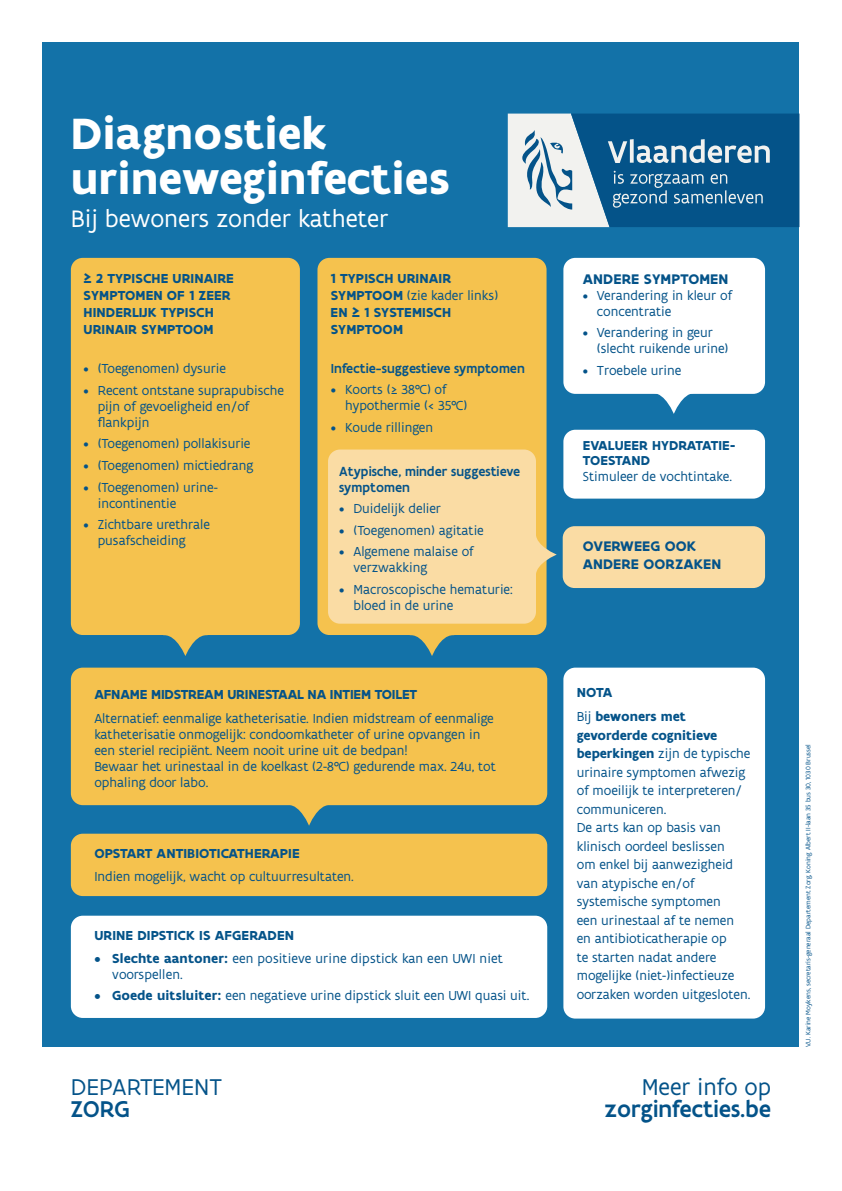
<style>
.page{position:relative;width:842px;height:1191px;background:#fff}
.page>*{position:absolute;margin:0;border:0;box-sizing:border-box;transform-origin:0 0}
.t1{font:700 47px/45px "Flanders Art Sans";color:#fff}
.t2{font:25.6px "Flanders Art Sans";color:#fff}
.t3{font:24.5px "Flanders Art Sans";color:#045389}
.t4{font:500 24.5px "Flanders Art Sans";color:#045389}
.t5{font:700 15px "Flanders Art Sans";letter-spacing:.005em;color:#045389}
.t6{font:700 14.9px "Flanders Art Sans";letter-spacing:.005em;color:#045389}
.t7{font:14px/18.5px "Flanders Art Sans";color:#045389}
.t8{font:700 14px/17px "Flanders Art Sans";letter-spacing:.005em;color:#045389}
.t9{font:500 14px/16px "Flanders Art Sans";color:#045389}
.t10{font:700 14px "Flanders Art Sans";letter-spacing:-.015em;color:#045389}
.t11{font:700 13.9px/14.9px "Flanders Art Sans";letter-spacing:.005em;color:#045389}
.t12{font:7px "Flanders Art Sans";color:#045389}
.s1{font-weight:400}
.s2{font-weight:700}
</style>
<div class="page">
<div style="left:43px;top:43px;width:756px;height:1070px;background:#1372a8"></div>
<svg style="left:508px;top:114px;width:291px;height:113px;background:#5186aa"></svg>
<div style="left:30px;top:1047px;width:778px;height:101px;background:#fff"></div>
<div style="left:317px;top:258px;width:229px;height:377px;background:#f5c24e;border-radius:12px"></div>
<svg style="left:398px;top:623px;width:68px;height:33px"></svg>
<div style="left:563px;top:526px;width:202px;height:62px;background:#fadca4;border-radius:12px"></div>
<div style="left:71px;top:915px;width:476px;height:103px;background:#fff;border-radius:12px"></div>
<div style="left:563px;top:667px;width:202px;height:351px;background:#fff;border-radius:12px"></div>
<div style="left:71px;top:258px;width:229px;height:377px;background:#f5c24e;border-radius:12px"></div>
<svg style="left:163px;top:635px;width:45px;height:21px"></svg>
<div style="left:563px;top:258px;width:202px;height:136px;background:#fff;border-radius:12px"></div>
<div style="left:563px;top:430px;width:202px;height:68px;background:#fff;border-radius:12px"></div>
<div style="left:71px;top:833px;width:476px;height:63px;background:#f5c24e;border-radius:12px"></div>
<svg style="left:275px;top:805px;width:68px;height:20px"></svg>
<div style="left:71px;top:667px;width:476px;height:138px;background:#f5c24e;border-radius:12px"></div>
<svg style="left:640px;top:393px;width:67px;height:21px"></svg>
<div style="left:328px;top:449px;width:208px;height:174px;background:#fadca4;border-radius:12px"></div>
<svg style="left:536px;top:521px;width:21px;height:67px"></svg>
<p class="t1" style="left:71px;top:112px;width:381px">Diagnostiek urineweginfecties</p>
<p class="t2" style="left:71px;top:203px;width:319px">Bij bewoners zonder katheter</p>
<p class="t8" style="left:84px;top:270px;width:152px">≥ 2 TYPISCHE URINAIRE<br>SYMPTOMEN OF 1 ZEER<br>HINDERLIJK TYPISCH</p>
<p class="t8" style="left:84px;top:321px;width:132px">URINAIR SYMPTOOM</p>
<p class="t7" style="left:84px;top:359px;width:144px">• (Toegenomen) dysurie</p>
<p class="t7" style="left:98px;top:382px;width:188px;line-height:16px;text-indent:-14px">• Recent ontstane suprapubische pijn of gevoeligheid en/of flankpijn</p>
<p class="t7" style="left:84px;top:434px;width:168px">• (Toegenomen) pollakisurie</p>
<p class="t7" style="left:84px;top:456px;width:172px">• (Toegenomen) mictiedrang</p>
<p class="t7" style="left:98px;top:479px;width:122px;line-height:16px;text-indent:-14px">• (Toegenomen) urine&shy;incontinentie</p>
<p class="t7" style="left:98px;top:516px;width:114px;line-height:16px;text-indent:-14px">• Zichtbare urethrale pusafscheiding</p>
<p class="t8" style="left:331px;top:270px;width:169px">1 TYPISCH URINAIR<br>SYMPTOOM <span class="s1">(zie kader links)</span></p>
<p class="t8" style="left:331px;top:304px;width:122px">EN ≥ 1 SYSTEMISCH<br>SYMPTOOM</p>
<p class="t9" style="left:331px;top:360px;width:195px">Infectie-suggestieve symptomen</p>
<p class="t7" style="left:345px;top:381px;width:124px;line-height:16px;text-indent:-14px">• Koorts (≥ 38°C) of hypothermie (&lt; 35°C)</p>
<p class="t7" style="left:331px;top:417px;width:104px">• Koude rillingen</p>
<p class="t9" style="left:339px;top:463px;width:182px">Atypische, minder suggestieve symptomen</p>
<p class="t7" style="left:339px;top:499px;width:103px">• Duidelijk delier</p>
<p class="t7" style="left:339px;top:520px;width:146px">• (Toegenomen) agitatie</p>
<p class="t7" style="left:353px;top:543px;width:122px;line-height:16px;text-indent:-14px">• Algemene malaise of verzwakking</p>
<p class="t7" style="left:353px;top:581px;width:161px;line-height:16px;text-indent:-14px">• Macroscopische hematurie: bloed in de urine</p>
<p class="t10" style="left:94px;top:685px;width:324px">AFNAME MIDSTREAM URINESTAAL NA INTIEM TOILET</p>
<p class="t7" style="left:94px;top:710px;width:401px;line-height:16px">Alternatief: eenmalige katheterisatie. Indien midstream of eenmalige katheterisatie onmogelijk: condoomkatheter of urine opvangen in een steriel recipiënt. Neem nooit urine uit de bedpan!</p>
<p class="t7" style="left:94px;top:758px;width:403px;line-height:16px">Bewaar het urinestaal in de koelkast (2-8°C) gedurende max. 24u, tot ophaling door labo.</p>
<p class="t8" style="left:94px;top:845px;width:207px">OPSTART ANTIBIOTICATHERAPIE</p>
<p class="t7" style="left:94px;top:867px;width:261px">Indien mogelijk, wacht op cultuurresultaten.</p>
<p class="t8" style="left:94px;top:927px;width:201px">URINE DIPSTICK IS AFGERADEN</p>
<p class="t7" style="left:112px;top:949px;width:392px;line-height:16px;text-indent:-18px"><span class="s2">• Slechte aantoner:</span> een positieve urine dipstick kan een UWI niet voorspellen.</p>
<p class="t7" style="left:94px;top:986px;width:436px"><span class="s2">• Goede uitsluiter:</span> een negatieve urine dipstick sluit een UWI quasi uit.</p>
<p class="t3" style="left:71px;top:1072px;width:153px">DEPARTEMENT</p>
<p class="t4" style="left:71px;top:1094px;width:60px">ZORG</p>
<p class="t5" style="left:583px;top:269px;width:147px">ANDERE SYMPTOMEN</p>
<p class="t7" style="left:597px;top:287px;width:137px;line-height:16px;text-indent:-14px">• Verandering in kleur of concentratie</p>
<p class="t7" style="left:597px;top:325px;width:133px;line-height:16px;text-indent:-14px">• Verandering in geur (slecht ruikende urine)</p>
<p class="t7" style="left:583px;top:361px;width:100px">• Troebele urine</p>
<p class="t11" style="left:583px;top:438px;width:154px">EVALUEER HYDRATATIE-<br>TOESTAND</p>
<p class="t7" style="left:583px;top:467px;width:151px">Stimuleer de vochtintake.</p>
<p class="t6" style="left:583px;top:537px;width:115px">OVERWEEG OOK</p>
<p class="t6" style="left:583px;top:555px;width:140px">ANDERE OORZAKEN</p>
<p class="t8" style="left:577px;top:684px;width:37px">NOTA</p>
<p class="t7" style="left:577px;top:707px;width:175px">Bij <span class="s2">bewoners met gevorderde cognitieve beperkingen</span> zijn de typische urinaire symptomen afwezig of moeilijk te interpreteren/ communiceren.<br>De arts kan op basis van klinisch oordeel beslissen<br>om enkel bij aanwezigheid van atypische en/of systemische symptomen<br>een urinestaal af te nemen en antibioticatherapie op<br>te starten nadat andere mogelijke (niet-)infectieuze oorzaken worden uitgesloten.</p>
<p class="t3" style="left:642px;top:1072px;width:131px">Meer info op</p>
<p class="t4" style="left:604px;top:1094px;width:168px">zorginfecties.be</p>
<p class="t12" style="left:804px;top:1047px;width:305px;rotate:-90deg">V.U. Karine Moykens, secretaris-generaal Departement Zorg, Koning Albert II-laan 35 bus 30, 1030 Brussel</p>
</div>
